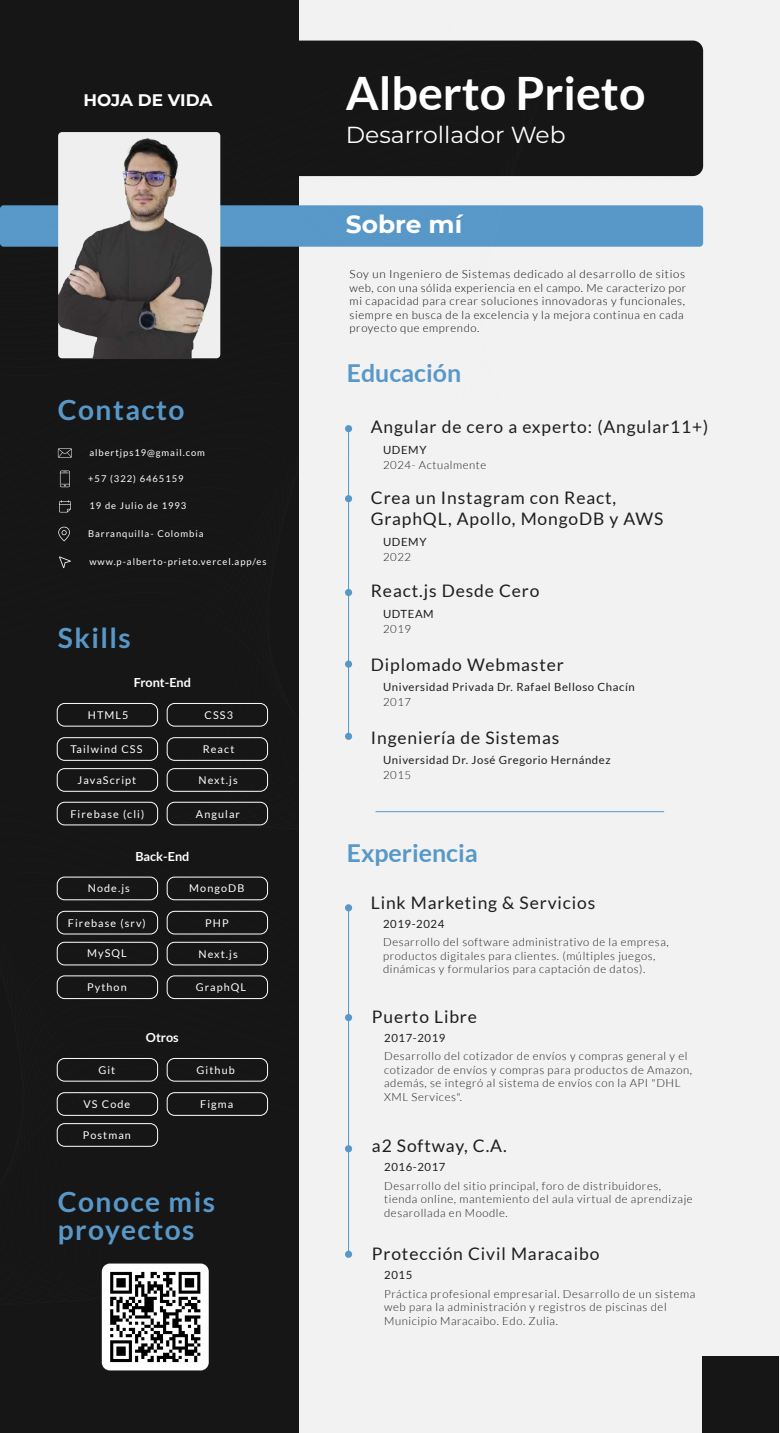
<style>
.page{position:relative;width:780px;height:1433px;background:#f2f2f2}
.page>*{position:absolute;margin:0;border:0;box-sizing:border-box;transform-origin:0 0}
.t1{font:700 46px "Lato";color:#fff}
.t2{font:700 27.88px/28.8px "Lato";letter-spacing:.05em;color:#5898c8}
.t3{font:700 24.62px "Lato";color:#5898c8}
.t4{font:700 24.62px "Montserrat";color:#fff}
.t5{font:23.25px "Montserrat";color:#fff}
.t6{font:17.25px/20.8px "Lato";letter-spacing:.05em;color:#1e1e1e}
.t7{font:700 16.75px "Montserrat";letter-spacing:-.01em;color:#fff}
.t8{font:700 12.5px "Lato";color:#fff}
.t9{font:300 11.25px/13.5px "Lato";letter-spacing:.05em;color:#1e1e1e}
.t10{font:300 11.25px/13.5px "Lato";letter-spacing:.055em;color:#0c0a0a;scale:1.04 1}
.t11{font:11.25px "Lato";letter-spacing:.05em;color:#1e1e1e}
.t12{font:10.75px "Lato";letter-spacing:.1em;color:#fff}
.t13{font:9.38px "Lato";letter-spacing:.1em;color:#fff}
</style>
<div class="page">
<div style="left:0;top:0;width:298px;height:1433px;background:#161616"></div>
<div style="left:345px;top:495px;width:7px;height:7px;background:#5898c8;border-radius:50%"></div>
<div style="left:345px;top:589px;width:7px;height:7px;background:#5898c8;border-radius:50%"></div>
<div style="left:345px;top:660px;width:7px;height:8px;background:#5898c8;border-radius:50%"></div>
<div style="left:345px;top:733px;width:7px;height:7px;background:#5898c8;border-radius:50%"></div>
<hr style="left:348px;top:430px;width:1px;height:304px;background:#5798c8">
<hr style="left:375px;top:811px;width:289px;height:1px;background:#5898c8">
<div style="left:345px;top:904px;width:7px;height:7px;background:#5898c8;border-radius:50%"></div>
<hr style="left:348px;top:909px;width:1px;height:109px;background:#5798c8">
<div style="left:345px;top:1014px;width:7px;height:7px;background:#5898c8;border-radius:50%"></div>
<div style="left:345px;top:1145px;width:7px;height:7px;background:#5898c8;border-radius:50%"></div>
<div style="left:345px;top:1251px;width:7px;height:7px;background:#5898c8;border-radius:50%"></div>
<hr style="left:348px;top:1018px;width:1px;height:236px;background:#5798c8">
<div style="left:102px;top:1263px;width:107px;height:107px;background:#fff;border-radius:8px"></div>
<svg style="left:110px;top:1316px;width:90px;height:46px"></svg>
<div style="left:702px;top:1356px;width:76px;height:77px;background:#161616"></div>
<svg style="left:0;top:0;width:704px;height:270px;fill:#161616"></svg>
<svg style="left:56px;top:330px;width:213px;height:476px"></svg>
<svg style="left:56px;top:806px;width:213px;height:510px"></svg>
<div style="left:58px;top:132px;width:162px;height:226px;background:#efefef;border-radius:4px"></div>
<svg style="left:58px;top:526px;width:12px;height:15px"></svg>
<img style="left:58px;top:135px;width:155px;height:223px">
<h3 class="t7" style="left:84px;top:88px;width:130px">HOJA DE VIDA</h3>
<h2 class="t2" style="left:58px;top:395px;width:128px">Contacto</h2>
<p class="t13" style="left:89px;top:447px;width:117px">albertjps19@gmail.com</p>
<p class="t13" style="left:88px;top:473px;width:97px">+57 (322) 6465159</p>
<p class="t13" style="left:89px;top:501px;width:98px">19 de Julio de 1993</p>
<p class="t13" style="left:88px;top:528px;width:117px">Barranquilla- Colombia</p>
<p class="t13" style="left:89px;top:557px;width:178px">www.p-alberto-prieto.vercel.app/es</p>
<h2 class="t2" style="left:58px;top:623px;width:74px">Skills</h2>
<p class="t8" style="left:134px;top:675px;width:59px">Front-End</p>
<p class="t12" style="left:88px;top:709px;width:42px">HTML5</p>
<p class="t12" style="left:204px;top:709px;width:30px">CSS3</p>
<p class="t12" style="left:70px;top:743px;width:73px">Tailwind CSS</p>
<p class="t12" style="left:203px;top:743px;width:33px">React</p>
<p class="t12" style="left:77px;top:774px;width:60px">JavaScript</p>
<p class="t12" style="left:70px;top:808px;width:75px">Firebase (cli)</p>
<p class="t12" style="left:198px;top:774px;width:41px">Next.js</p>
<p class="t12" style="left:196px;top:808px;width:45px">Angular</p>
<p class="t8" style="left:135px;top:849px;width:56px">Back-End</p>
<p class="t12" style="left:88px;top:882px;width:44px">Node.js</p>
<p class="t12" style="left:189px;top:882px;width:57px">MongoDB</p>
<p class="t12" style="left:68px;top:917px;width:79px">Firebase (srv)</p>
<p class="t12" style="left:87px;top:947px;width:41px">MySQL</p>
<p class="t12" style="left:87px;top:981px;width:41px">Python</p>
<p class="t12" style="left:205px;top:917px;width:25px">PHP</p>
<p class="t12" style="left:198px;top:948px;width:41px">Next.js</p>
<p class="t12" style="left:196px;top:981px;width:52px">GraphQL</p>
<p class="t8" style="left:146px;top:1030px;width:34px">Otros</p>
<p class="t12" style="left:98px;top:1064px;width:18px">Git</p>
<p class="t12" style="left:197px;top:1064px;width:40px">Github</p>
<p class="t12" style="left:83px;top:1098px;width:48px">VS Code</p>
<p class="t12" style="left:83px;top:1129px;width:50px">Postman</p>
<p class="t12" style="left:200px;top:1098px;width:35px">Figma</p>
<h2 class="t2" style="left:58px;top:1186px;width:158px">Conoce mis proyectos</h2>
<h1 class="t1" style="left:346px;top:67px;width:301px">Alberto Prieto</h1>
<h3 class="t5" style="left:346px;top:119px;width:221px">Desarrollador Web</h3>
<h3 class="t4" style="left:346px;top:207px;width:118px">Sobre mí</h3>
<p class="t10" style="left:349px;top:268px;width:325px">Soy un Ingeniero de Sistemas dedicado al desarrollo de sitios web, con una sólida experiencia en el campo. Me caracterizo por mi capacidad para crear soluciones innovadoras y funcionales, siempre en busca de la excelencia y la mejora continua en cada proyecto que emprendo.</p>
<h3 class="t3" style="left:347px;top:359px;width:116px">Educación</h3>
<h3 class="t6" style="left:371px;top:417px;width:339px">Angular de cero a experto: (Angular11+)</h3>
<p class="t11" style="left:383px;top:443px;width:45px">UDEMY</p>
<p class="t9" style="left:383px;top:458px;width:105px">2024- Actualmente</p>
<h3 class="t6" style="left:371px;top:487px;width:294px">Crea un Instagram con React,<br>GraphQL, Apollo, MongoDB y AWS</h3>
<p class="t11" style="left:383px;top:535px;width:45px">UDEMY</p>
<p class="t9" style="left:383px;top:550px;width:30px">2022</p>
<h3 class="t6" style="left:371px;top:581px;width:170px">React.js Desde Cero</h3>
<p class="t11" style="left:383px;top:607px;width:52px">UDTEAM</p>
<p class="t9" style="left:383px;top:622px;width:30px">2019</p>
<h3 class="t6" style="left:371px;top:654px;width:194px">Diplomado Webmaster</h3>
<p class="t11" style="left:383px;top:680px;width:253px">Universidad Privada Dr. Rafael Belloso Chacín</p>
<p class="t9" style="left:383px;top:695px;width:30px">2017</p>
<h3 class="t6" style="left:371px;top:727px;width:190px">Ingeniería de Sistemas</h3>
<p class="t11" style="left:383px;top:754px;width:229px">Universidad Dr. José Gregorio Hernández</p>
<p class="t9" style="left:383px;top:768px;width:30px">2015</p>
<h3 class="t3" style="left:347px;top:839px;width:133px">Experiencia</h3>
<h3 class="t6" style="left:371px;top:892px;width:226px">Link Marketing &amp; Servicios</h3>
<p class="t11" style="left:383px;top:917px;width:63px">2019-2024</p>
<p class="t9" style="left:383px;top:936px;width:287px">Desarrollo del software administrativo de la empresa, productos digitales para clientes. (múltiples juegos, dinámicas y formularios para captación de datos).</p>
<h3 class="t6" style="left:372px;top:1006px;width:107px">Puerto Libre</h3>
<p class="t11" style="left:384px;top:1031px;width:63px">2017-2019</p>
<p class="t9" style="left:384px;top:1049px;width:309px">Desarrollo del cotizador de envíos y compras general y el cotizador de envíos y compras para productos de Amazon, además, se integró al sistema de envíos con la API "DHL XML Services".</p>
<h3 class="t6" style="left:372px;top:1135px;width:136px">a2 Softway, C.A.</h3>
<p class="t11" style="left:384px;top:1161px;width:63px">2016-2017</p>
<p class="t9" style="left:384px;top:1179px;width:310px">Desarrollo del sitio principal, foro de distribuidores, tienda online, mantemiento del aula virtual de aprendizaje desarollada en Moodle.</p>
<h3 class="t6" style="left:372px;top:1243px;width:229px">Protección Civil Maracaibo</h3>
<p class="t11" style="left:384px;top:1269px;width:30px">2015</p>
<p class="t9" style="left:384px;top:1287px;width:313px">Práctica profesional empresarial. Desarrollo de un sistema web para la administración y registros de piscinas del<br>Municipio Maracaibo. Edo. Zulia.</p>
</div>
